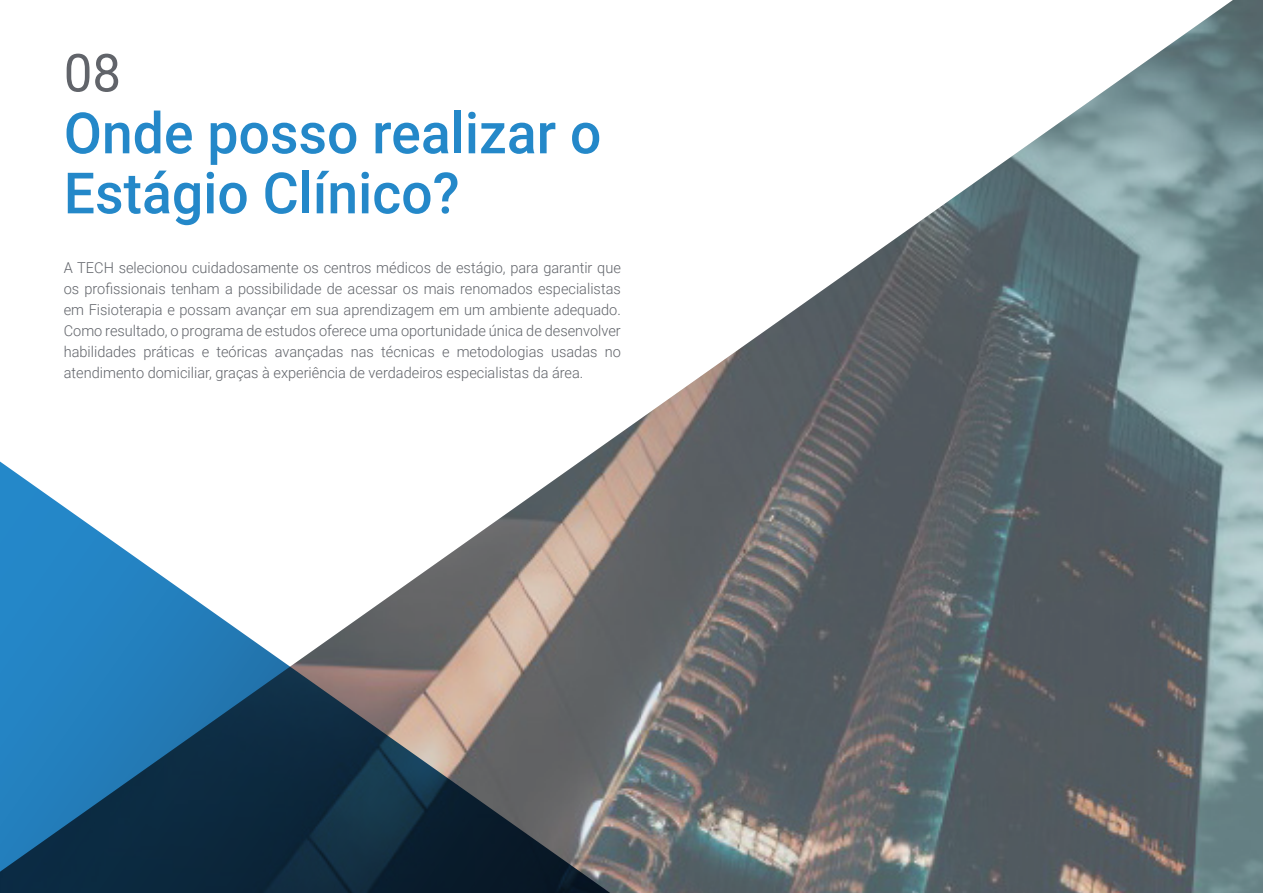
<style>
.page{position:relative;width:1263px;height:893px;background:#fff}
.page>*{position:absolute;margin:0;border:0;box-sizing:border-box;transform-origin:0 0}
.t1{font:500 57px/60px "Roboto";color:#2488c9}
.t2{font:52.5px "Roboto";color:#61646a}
.t3{font:300 15px/21px "Roboto";color:#61646a;text-align:justify}
</style>
<div class="page">
<img style="left:602px;top:0;width:661px;height:893px">
<svg style="left:0;top:446px;width:640px;height:447px"></svg>
<h2 class="t2" style="left:64px;top:36px;width:59px">08</h2>
<h1 class="t1" style="left:64px;top:101px;width:539px">Onde posso realizar o<br>Estágio Clínico?</h1>
<p class="t3" style="left:64px;top:256px;width:559px">A TECH selecionou cuidadosamente os centros médicos de estágio, para garantir que os profissionais tenham a possibilidade de acessar os mais renomados especialistas em Fisioterapia e possam avançar em sua aprendizagem em um ambiente adequado.<br>Como resultado, o programa de estudos oferece uma oportunidade única de desenvolver habilidades práticas e teóricas avançadas nas técnicas e metodologias usadas no atendimento domiciliar, graças à experiência de verdadeiros especialistas da área.</p>
</div>
